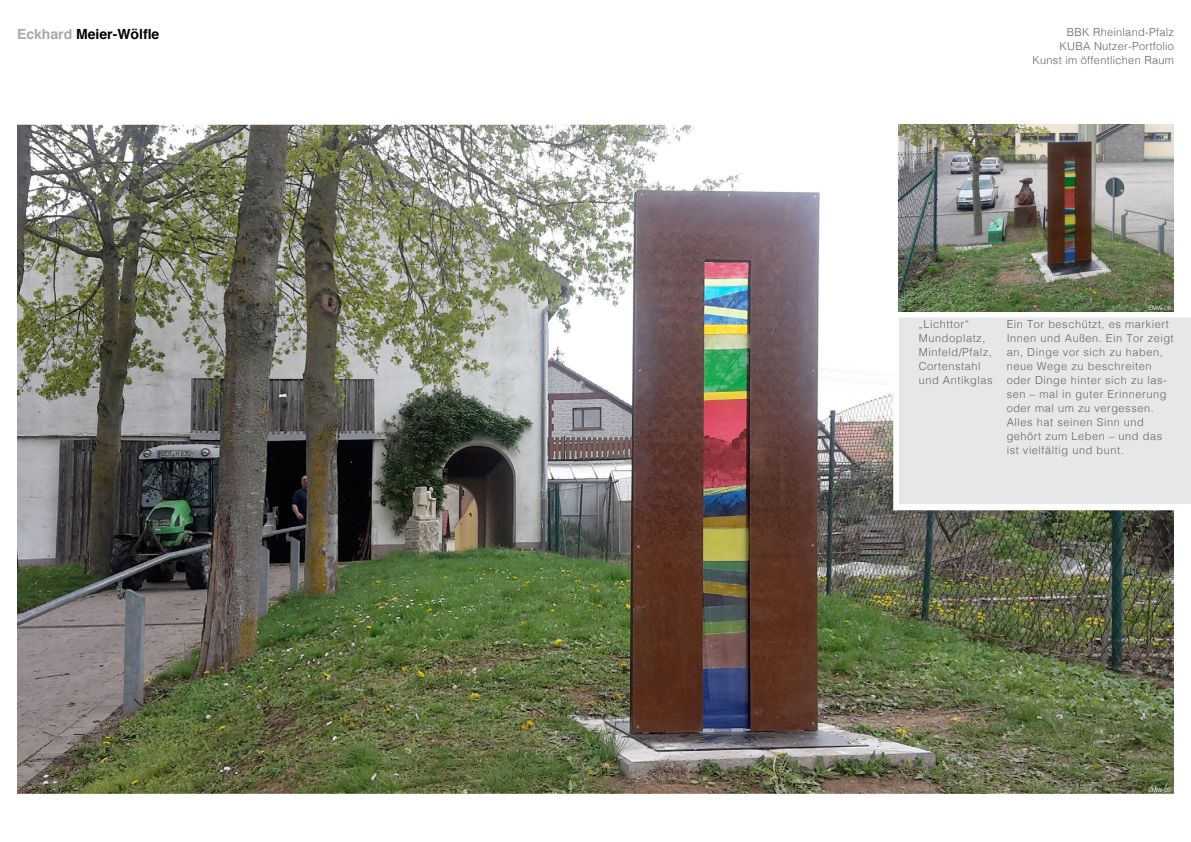
<style>
.page{position:relative;width:1191px;height:842px;background:#fff}
.page>*{position:absolute;margin:0;border:0;box-sizing:border-box;transform-origin:0 0}
.t1{font:700 14px "Helvetica";color:#000}
.t2{font:300 11px/14px "Helvetica";letter-spacing:.05em;color:#636466}
.t3{font:300 11px/14px "Helvetica";letter-spacing:.025em;color:#636466;text-align:right}
.t4{font:300 6px "Helvetica";color:#fff}
.s1{color:#a7a9ac}
</style>
<div class="page">
<img style="left:17px;top:125px;width:1157px;height:669px">
<img style="left:899px;top:125px;width:275px;height:187px">
<div style="left:899px;top:318px;width:291px;height:185px;background:#e6e7e8"></div>
<div style="left:899px;top:317px;width:292px;height:187px;border:1px solid #e6e7e8"></div>
<p class="t1" style="left:17px;top:23px;width:144px"><span class="s1">Eckhard</span> Meier-Wölfle</p>
<p class="t3" style="left:1032px;top:25px;width:143px">BBK Rheinland-Pfalz<br>KUBA Nutzer-Portfolio<br>Kunst im öffentlichen Raum</p>
<p class="t4" style="left:1148px;top:303px;width:24px">EMW-08</p>
<p class="t2" style="left:918px;top:317px;width:75px">„Lichttor“<br>Mundoplatz,<br>Minfeld/Pfalz,<br>Cortenstahl und Antikglas</p>
<p class="t2" style="left:1006px;top:317px;width:168px">Ein Tor beschützt, es markiert<br>Innen und Außen. Ein Tor zeigt an, Dinge vor sich zu haben, neue Wege zu beschreiten oder Dinge hinter sich zu las&shy;sen – mal in guter Erinnerung oder mal um zu vergessen.<br>Alles hat seinen Sinn und gehört zum Leben – und das ist vielfältig und bunt.</p>
<p class="t4" style="left:1148px;top:785px;width:24px">EMW-07</p>
</div>
